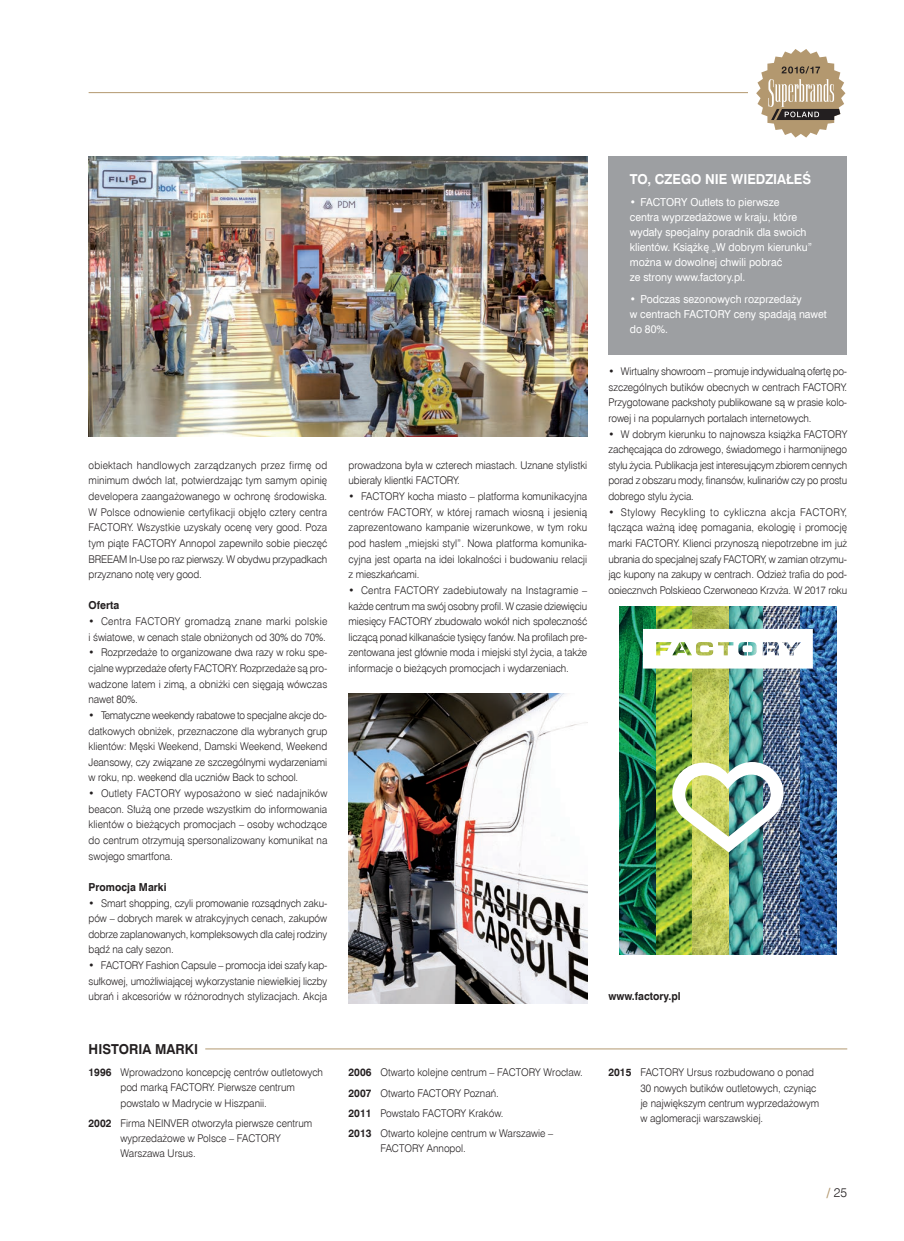
<style>
.page{position:relative;width:904px;height:1241px;background:#fff}
.page>*{position:absolute;margin:0;border:0;box-sizing:border-box;transform-origin:0 0}
.t1{font:700 13.75px "Swis 721 EU";color:#fff;scale:.95 1}
.t2{font:700 13.75px "Swis 721 EU";color:#231f20;scale:.95 1}
.t3{font:12.5px "Swis 721 Lt EU";color:#231f20}
.t4{font:11px/15px "Swis 721 EU";color:#fff;scale:.95 1}
.t5{font:700 11px "Swis 721 EU";color:#231f20;scale:.95 1}
.t6{font:10.62px/15.6px "Swis 721 Lt EU";color:#231f20;text-align:justify;scale:.95 1}
.t7{font:10.62px/15.6px "Swis 721 Lt EU";letter-spacing:.02em;color:#231f20;scale:.95 1}
.s1{font-family:"Swis 721 EU";font-weight:700}
.s2{font-family:"Swis 721 Hv EU";color:#b3986f}
</style>
<div class="page">
<hr style="left:89px;top:92px;width:659px;height:1px;background:#b3986f">
<svg style="left:756px;top:49px;width:90px;height:89px"></svg>
<hr style="left:205px;top:1048px;width:642px;height:1px;background:#b3986f">
<div style="left:608px;top:156px;width:239px;height:198px;background:#9d9fa2"></div>
<img style="left:89px;top:156px;width:498px;height:280px">
<img style="left:348px;top:693px;width:239px;height:310px">
<img style="left:800px;top:606px;width:36px;height:348px">
<img style="left:728px;top:606px;width:35px;height:348px">
<img style="left:655px;top:606px;width:37px;height:348px">
<img style="left:692px;top:606px;width:36px;height:348px">
<img style="left:763px;top:606px;width:37px;height:348px">
<img style="left:619px;top:606px;width:36px;height:348px">
<img style="left:672px;top:761px;width:111px;height:91px">
<img style="left:643px;top:629px;width:169px;height:39px">
<p class="t6" style="left:89px;top:457px;width:253px">obiektach handlowych zarządzanych przez firmę od minimum dwóch lat, potwierdzając tym samym opinię developera zaangażowanego w ochronę środowiska.<br>W Polsce odnowienie certyfikacji objęło cztery centra FACTORY. Wszystkie uzyskały ocenę very good. Poza tym piąte FACTORY Annopol zapewniło sobie pieczęć BREEAM In-Use po raz pierwszy. W obydwu przypadkach przyznano notę very good.</p>
<p class="t5" style="left:89px;top:598px;width:34px">Oferta</p>
<p class="t7" style="left:89px;top:613px;width:253px">• Centra FACTORY gromadzą znane marki polskie i światowe, w cenach stale obniżonych od 30% do 70%.</p>
<p class="t6" style="left:89px;top:644px;width:253px">• Rozprzedaże to organizowane dwa razy w roku spe&shy;cjalne wyprzedaże oferty FACTORY. Rozprzedaże są pro&shy;wadzone latem i zimą, a obniżki cen sięgają wówczas nawet 80%.</p>
<p class="t6" style="left:89px;top:707px;width:253px">• Tematyczne weekendy rabatowe to specjalne akcje do&shy;datkowych obniżek, przeznaczone dla wybranych grup klientów: Męski Weekend, Damski Weekend, Weekend Jeansowy, czy związane ze szczególnymi wydarzeniami w roku, np. weekend dla uczniów Back to school.</p>
<p class="t6" style="left:89px;top:785px;width:253px">• Outlety FACTORY wyposażono w sieć nadajników beacon. Służą one przede wszystkim do informowania klientów o bieżących promocjach – osoby wchodzące do centrum otrzymują spersonalizowany komunikat na swojego smartfona.</p>
<p class="t5" style="left:89px;top:880px;width:84px">Promocja Marki</p>
<p class="t6" style="left:89px;top:894px;width:253px">• Smart shopping, czyli promowanie rozsądnych zaku&shy;pów – dobrych marek w atrakcyjnych cenach, zakupów dobrze zaplanowanych, kompleksowych dla całej rodziny bądź na cały sezon.</p>
<p class="t6" style="left:89px;top:957px;width:253px">• FACTORY Fashion Capsule – promocja idei szafy kap&shy;sułkowej, umożliwiającej wykorzystanie niewielkiej liczby ubrań i akcesoriów w różnorodnych stylizacjach. Akcja</p>
<p class="t2" style="left:89px;top:1039px;width:117px">HISTORIA MARKI</p>
<p class="t6" style="left:120px;top:1065px;width:215px;line-height:15px;text-align:left;text-indent:-32px"><span class="s1">1996</span> Wprowadzono koncepcję centrów outletowych pod marką FACTORY. Pierwsze centrum powstało w Madrycie w Hiszpanii.</p>
<p class="t6" style="left:120px;top:1115px;width:203px;line-height:15px;text-align:left;text-indent:-32px"><span class="s1">2002</span> Firma NEINVER otworzyła pierwsze centrum wyprzedażowe w Polsce – FACTORY<br>Warszawa Ursus.</p>
<p class="t6" style="left:348px;top:457px;width:253px">prowadzona była w czterech miastach. Uznane stylistki ubierały klientki FACTORY.</p>
<p class="t6" style="left:348px;top:488px;width:253px">• FACTORY kocha miasto – platforma komunikacyjna centrów FACTORY, w której ramach wiosną i jesienią zaprezentowano kampanie wizerunkowe, w tym roku pod hasłem „miejski styl”. Nowa platforma komunika&shy;cyjna jest oparta na idei lokalności i budowaniu relacji z mieszkańcami.</p>
<p class="t6" style="left:348px;top:582px;width:253px">• Centra FACTORY zadebiutowały na Instagramie – każde centrum ma swój osobny profil. W czasie dziewięciu miesięcy FACTORY zbudowało wokół nich społeczność liczącą ponad kilkanaście tysięcy fanów. Na profilach pre&shy;zentowana jest głównie moda i miejski styl życia, a także informacje o bieżących promocjach i wydarzeniach.</p>
<p class="t1" style="left:630px;top:170px;width:192px">TO, CZEGO NIE WIEDZIAŁEŚ</p>
<p class="t4" style="left:630px;top:194px;width:193px">• FACTORY Outlets to pierwsze<br>centra wyprzedażowe w kraju, które wydały specjalny poradnik dla swoich klientów. Książkę „W dobrym kierunku” można w dowolnej chwili pobrać<br>ze strony www.factory.pl.</p>
<p class="t4" style="left:630px;top:291px;width:209px">• Podczas sezonowych rozprzedaży<br>w centrach FACTORY ceny spadają nawet do 80%.</p>
<p class="t6" style="left:608px;top:363px;width:253px">• Wirtualny showroom – promuje indywidualną ofertę po&shy;szczególnych butików obecnych w centrach FACTORY.<br>Przygotowane packshoty publikowane są w prasie kolo&shy;rowej i na popularnych portalach internetowych.</p>
<p class="t6" style="left:608px;top:426px;width:253px">• W dobrym kierunku to najnowsza książka FACTORY zachęcająca do zdrowego, świadomego i harmonijnego stylu życia. Publikacja jest interesującym zbiorem cennych porad z obszaru mody, finansów, kulinariów czy po prostu dobrego stylu życia.</p>
<p class="t6" style="left:608px;top:504px;width:253px">• Stylowy Recykling to cykliczna akcja FACTORY, łącząca ważną ideę pomagania, ekologię i promocję marki FACTORY. Klienci przynoszą niepotrzebne im już ubrania do specjalnej szafy FACTORY, w zamian otrzymu&shy;jąc kupony na zakupy w centrach. Odzież trafia do pod&shy;opiecznych Polskiego Czerwonego Krzyża. W 2017 roku</p>
<p class="t6" style="left:348px;top:1062px;width:248px;line-height:20.4px;text-align:left"><span class="s1">2006</span> Otwarto kolejne centrum – FACTORY Wrocław.<br><span class="s1">2007</span> Otwarto FACTORY Poznań.<br><span class="s1">2011</span> Powstało FACTORY Kraków.<br><span class="s1">2013</span> Otwarto kolejne centrum w Warszawie –</p>
<p class="t6" style="left:380px;top:1140px;width:91px">FACTORY Annopol.</p>
<p class="t5" style="left:608px;top:989px;width:77px">www.factory.pl</p>
<p class="t6" style="left:640px;top:1065px;width:190px;line-height:15px;text-align:left;text-indent:-32px"><span class="s1">2015</span> FACTORY Ursus rozbudowano o ponad 30 nowych butików outletowych, czyniąc je największym centrum wyprzedażowym w aglomeracji warszawskiej.</p>
<p class="t3" style="left:826px;top:1185px;width:22px"><span class="s2">/</span> 25</p>
</div>
